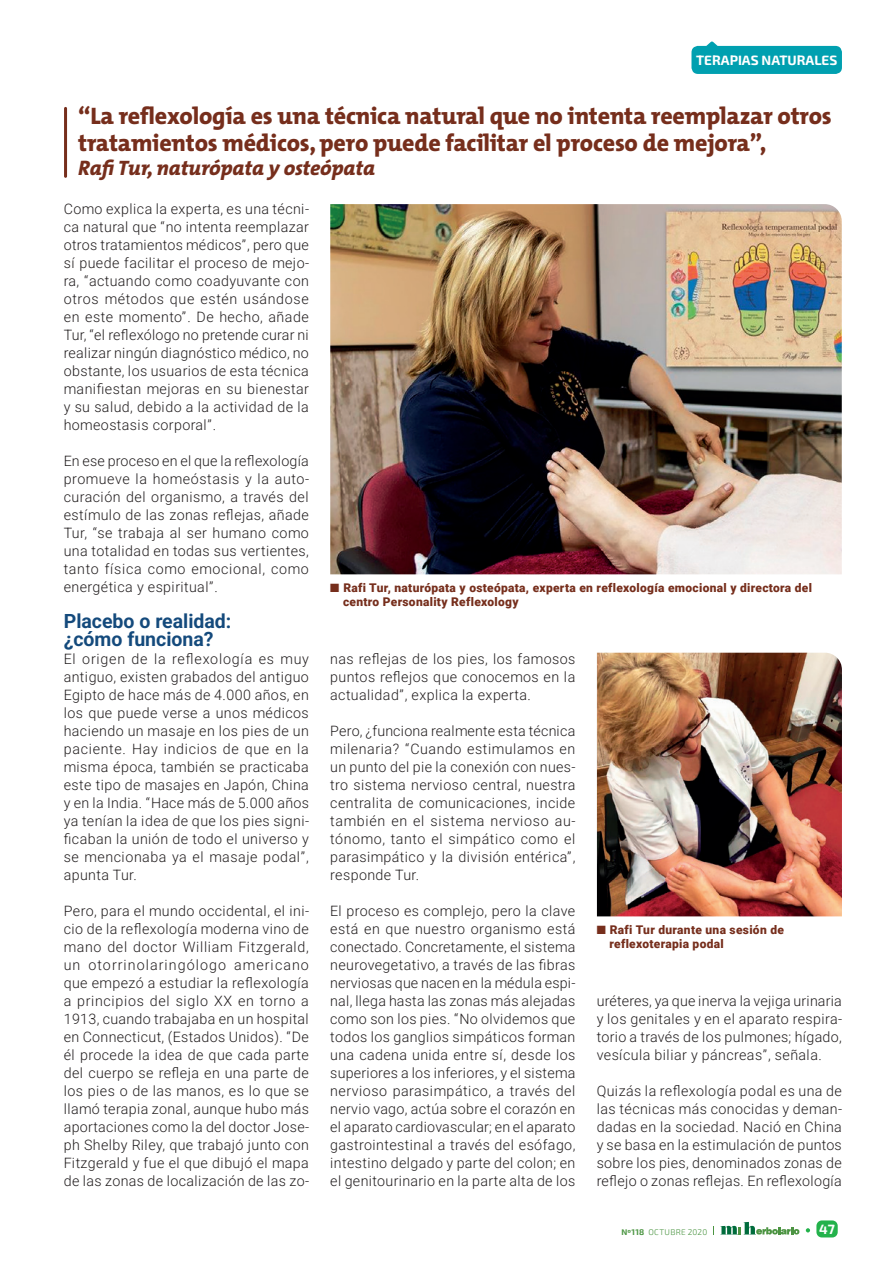
<style>
.page{position:relative;width:893px;height:1263px;background:#fff}
.page>*{position:absolute;margin:0;border:0;box-sizing:border-box;transform-origin:0 0}
.t1{font:800 24px/27px "The Mix";letter-spacing:-.01em;color:#762e1c}
.t2{font:italic 800 21px "The Mix";letter-spacing:-.01em;color:#762e1c}
.t3{font:700 19.5px/18px "Roboto";color:#144a7c}
.t4{font:14.25px/18px "Roboto";letter-spacing:.03em;color:#231f20;text-align:justify}
.t5{font:13.5px "Exo 2";color:#fff}
.t6{font:900 12px/14.4px "Roboto";letter-spacing:.025em;color:#762e1c}
.t7{font:300 8.25px "Exo 2";letter-spacing:.035em;color:#4b9542}
.s1{font-weight:400}
</style>
<div class="page">
<svg style="left:691px;top:41px;width:151px;height:33px;background:#27aebc"></svg>
<div style="left:816px;top:1220px;width:22px;height:17px;background:#23b24b;border-radius:5px"></div>
<svg style="left:806px;top:1228px;width:4px;height:4px"></svg>
<svg style="left:720px;top:1222px;width:79px;height:13px"></svg>
<img style="left:330px;top:204px;width:512px;height:370px">
<hr style="left:64px;top:107px;width:3px;height:71px;background:#762e1c;border-radius:2px">
<img style="left:597px;top:653px;width:245px;height:263px">
<p class="t5" style="left:696px;top:51px;width:143px">TERAPIAS NATURALES</p>
<h1 class="t1" style="left:78px;top:103px;width:755px">“La reflexología es una técnica natural que no intenta reemplazar otros tratamientos médicos, pero puede facilitar el proceso de mejora”,</h1>
<h2 class="t2" style="left:78px;top:156px;width:298px">RafiTur, naturópata y osteópata</h2>
<p class="t4" style="left:64px;top:200px;width:247px">Como explica la experta, es una técni&shy;ca natural que “no intenta reemplazar otros tratamientos médicos”, pero que sí puede facilitar el proceso de mejo&shy;ra, “actuando como coadyuvante con otros métodos que estén usándose en este momento”. De hecho, añade Tur, “el reflexólogo no pretende curar ni realizar ningún diagnóstico médico, no obstante, los usuarios de esta técnica manifiestan mejoras en su bienestar y su salud, debido a la actividad de la homeostasis corporal”.</p>
<p class="t4" style="left:64px;top:452px;width:247px">En ese proceso en el que la reflexología promueve la homeóstasis y la auto&shy;curación del organismo, a través del estímulo de las zonas reflejas, añade Tur, “se trabaja al ser humano como una totalidad en todas sus vertientes, tanto física como emocional, como energética y espiritual”.</p>
<h3 class="t3" style="left:64px;top:612px;width:169px">Placebo o realidad: ¿cómo funciona?</h3>
<p class="t4" style="left:64px;top:650px;width:247px">El origen de la reflexología es muy antiguo, existen grabados del antiguo Egipto de hace más de 4.000 años, en los que puede verse a unos médicos haciendo un masaje en los pies de un paciente. Hay indicios de que en la misma época, también se practicaba este tipo de masajes en Japón, China y en la India. “Hace más de 5.000 años ya tenían la idea de que los pies signi&shy;ficaban la unión de todo el universo y se mencionaba ya el masaje podal”, apunta Tur.</p>
<p class="t4" style="left:64px;top:902px;width:247px">Pero, para el mundo occidental, el ini&shy;cio de la reflexología moderna vino de mano del doctor William Fitzgerald, un otorrinolaringólogo americano que empezó a estudiar la reflexología a principios del siglo XX en torno a 1913, cuando trabajaba en un hospital en Connecticut, (Estados Unidos). “De él procede la idea de que cada parte del cuerpo se refleja en una parte de los pies o de las manos, es lo que se llamó terapia zonal, aunque hubo más aportaciones como la del doctor Jose&shy;ph Shelby Riley, que trabajó junto con Fitzgerald y fue el que dibujó el mapa de las zonas de localización de las zo-</p>
<p class="t6" style="left:343px;top:580px;width:470px;text-indent:-13px">■ Rafi Tur, naturópata y osteópata, experta en reflexología emocional y directora del centro Personality Reflexology</p>
<p class="t4" style="left:330px;top:650px;width:247px">nas reflejas de los pies, los famosos puntos reflejos que conocemos en la actualidad”, explica la experta.</p>
<p class="t4" style="left:330px;top:722px;width:247px">Pero, ¿funciona realmente esta técnica milenaria? “Cuando estimulamos en un punto del pie la conexión con nues&shy;tro sistema nervioso central, nuestra centralita de comunicaciones, incide también en el sistema nervioso au&shy;tónomo, tanto el simpático como el parasimpático y la división entérica”, responde Tur.</p>
<p class="t4" style="left:330px;top:902px;width:247px">El proceso es complejo, pero la clave está en que nuestro organismo está conectado. Concretamente, el sistema neurovegetativo, a través de las fibras nerviosas que nacen en la médula espi&shy;nal, llega hasta las zonas más alejadas como son los pies. “No olvidemos que todos los ganglios simpáticos forman una cadena unida entre sí, desde los superiores a los inferiores, y el sistema nervioso parasimpático, a través del nervio vago, actúa sobre el corazón en el aparato cardiovascular; en el aparato gastrointestinal a través del esófago, intestino delgado y parte del colon; en el genitourinario en la parte alta de los</p>
<p class="t6" style="left:609px;top:922px;width:176px;text-indent:-13px">■ Rafi Tur durante una sesión de reflexoterapia podal</p>
<p class="t4" style="left:597px;top:992px;width:247px">uréteres, ya que inerva la vejiga urinaria y los genitales y en el aparato respira&shy;torio a través de los pulmones; hígado, vesícula biliar y páncreas”, señala.</p>
<p class="t4" style="left:597px;top:1082px;width:247px">Quizás la reflexología podal es una de las técnicas más conocidas y deman&shy;dadas en la sociedad. Nació en China y se basa en la estimulación de puntos sobre los pies, denominados zonas de reflejo o zonas reflejas. En reflexología</p>
<p class="t7" style="left:621px;top:1226px;width:88px"><span class="s1">Nº118</span> OCTUBRE 2020</p>
<p class="t5" style="left:819px;top:1220px;width:17px">47</p>
</div>
